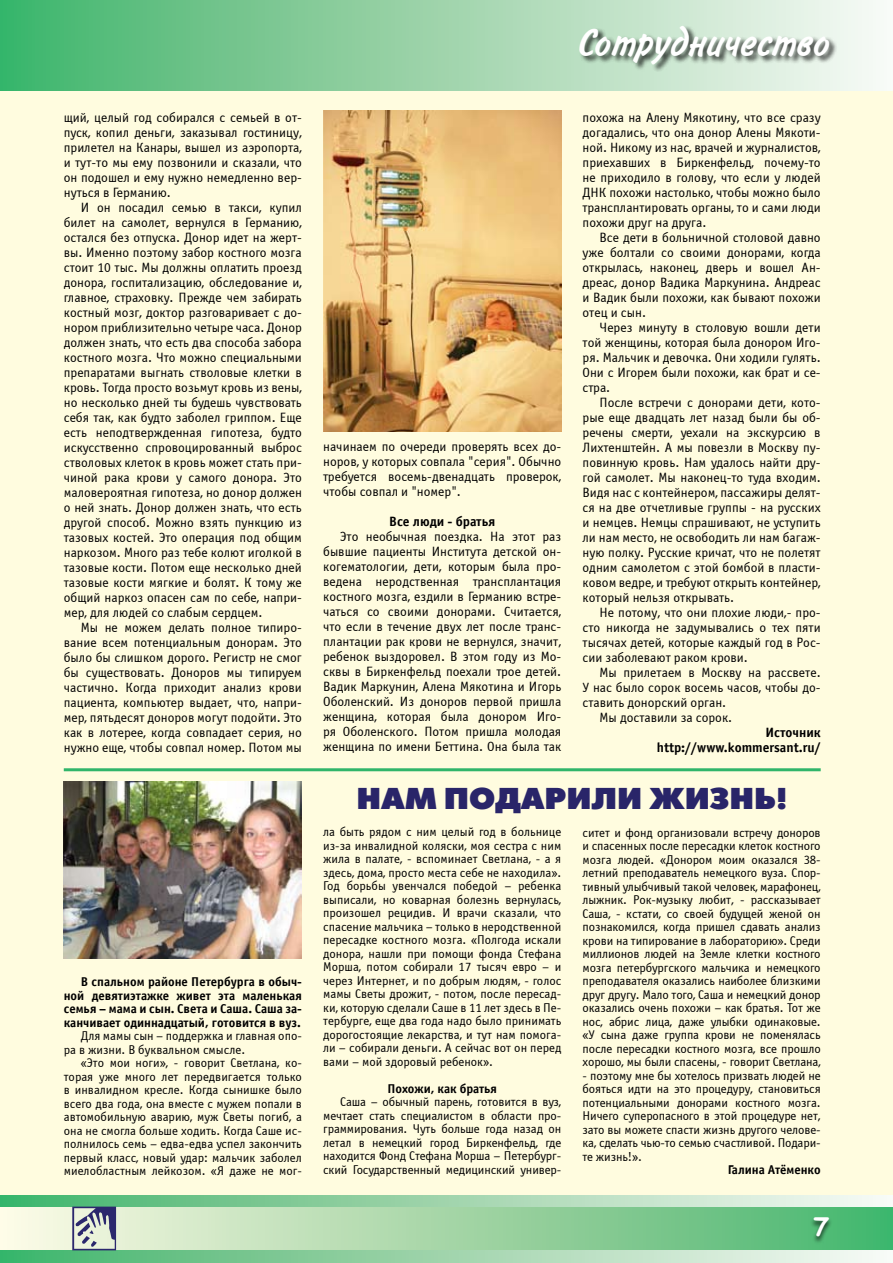
<style>
.page{position:relative;width:893px;height:1263px;background:#fffcdf}
.page>*{position:absolute;margin:0;border:0;box-sizing:border-box;transform-origin:0 0}
.t1{font:39px "Inform C";color:#fff}
.t2{font:30px "Futuris XC";color:#292569}
.t3{font:700 25.5px "Comic Sans MS";color:#fff}
.t4{font:13.5px/15px "Officina Sans C";color:#000;text-align:justify}
.t5{font:700 13.5px/15px "Officina Sans C";color:#000;text-align:right}
.t6{font:12.75px/13.5px "Officina Sans C";letter-spacing:-.01em;color:#000;text-align:justify}
.t7{font:700 12.75px/13.5px "Officina Sans C";color:#000;text-align:justify}
</style>
<div class="page">
<div style="left:0;top:1195px;width:893px;height:68px;background:linear-gradient(to right,#41b369,#fbf9f4)"></div>
<div style="left:0;top:0;width:893px;height:91px;background:linear-gradient(to right,#41b369,#fbf9f4)"></div>
<div style="left:0;top:1207px;width:893px;height:43px;background:linear-gradient(to right,#fff9e5,#46b46b)"></div>
<svg style="left:72px;top:1206px;width:44px;height:44px;background:#9ca2ad"></svg>
<div style="left:809px;top:1217px;width:84px;height:46px;background:#000;opacity:.75"></div>
<div style="left:579px;top:25px;width:314px;height:65px;background:#000;opacity:.75"></div>
<img style="left:324px;top:111px;width:237px;height:320px">
<hr style="left:64px;top:768px;width:757px;height:3px;background:#30b56a">
<img style="left:64px;top:782px;width:238px;height:176px">
<p class="t4" style="left:64px;top:111px;width:240px">щий, целый год собирался с семьей в от&shy;пуск, копил деньги, заказывал гостиницу, прилетел на Канары, вышел из аэропорта, и тут-то мы ему позвонили и сказали, что он подошел и ему нужно немедленно вер&shy;нуться в Германию.</p>
<p class="t4" style="left:64px;top:201px;width:240px;text-indent:17px">И он посадил семью в такси, купил билет на самолет, вернулся в Германию, остался без отпуска. Донор идет на жерт&shy;вы. Именно поэтому забор костного мозга стоит 10 тыс. Мы должны оплатить проезд донора, госпитализацию, обследование и, главное, страховку. Прежде чем забирать костный мозг, доктор разговаривает с до&shy;нором приблизительно четыре часа. Донор должен знать, что есть два способа забора костного мозга. Что можно специальными препаратами выгнать стволовые клетки в кровь. Тогда просто возьмут кровь из вены, но несколько дней ты будешь чувствовать себя так, как будто заболел гриппом. Еще есть неподтвержденная гипотеза, будто искусственно спровоцированный выброс стволовых клеток в кровь может стать при&shy;чиной рака крови у самого донора. Это маловероятная гипотеза, но донор должен о ней знать. Донор должен знать, что есть другой способ. Можно взять пункцию из тазовых костей. Это операция под общим наркозом. Много раз тебе колют иголкой в тазовые кости. Потом еще несколько дней тазовые кости мягкие и болят. К тому же общий наркоз опасен сам по себе, напри&shy;мер, для людей со слабым сердцем.</p>
<p class="t4" style="left:64px;top:621px;width:240px;text-indent:17px">Мы не можем делать полное типиро&shy;вание всем потенциальным донорам. Это было бы слишком дорого. Регистр не смог бы существовать. Доноров мы типируем частично. Когда приходит анализ крови пациента, компьютер выдает, что, напри&shy;мер, пятьдесят доноров могут подойти. Это как в лотерее, когда совпадает серия, но нужно еще, чтобы совпал номер. Потом мы</p>
<p class="t7" style="left:64px;top:975px;width:240px;text-indent:17px">В спальном районе Петербурга в обыч&shy;ной девятиэтажке живет эта маленькая семья – мама и сын. Света и Саша. Саша за&shy;канчивает одиннадцатый, готовится в вуз.</p>
<p class="t6" style="left:64px;top:1029px;width:240px;text-indent:17px">Для мамы сын – поддержка и главная опо&shy;ра в жизни. В буквальном смысле.</p>
<p class="t6" style="left:64px;top:1056px;width:240px;text-indent:17px">«Это мои ноги», - говорит Светлана, ко&shy;торая уже много лет передвигается только в инвалидном кресле. Когда сынишке было всего два года, она вместе с мужем попали в автомобильную аварию, муж Светы погиб, а она не смогла больше ходить. Когда Саше ис&shy;полнилось семь – едва-едва успел закончить первый класс, новый удар: мальчик заболел миелобластным лейкозом. «Я даже не мог-</p>
<h1 class="t1" style="left:577px;top:20px;width:254px">Сотрудничество</h1>
<p class="t4" style="left:323px;top:439px;width:240px">начинаем по очереди проверять всех до&shy;норов, у которых совпала "серия". Обычно требуется восемь-двенадцать проверок, чтобы совпал и "номер".</p>
<p class="t5" style="left:389px;top:514px;width:108px">Все люди - братья</p>
<p class="t4" style="left:323px;top:529px;width:240px;text-indent:17px">Это необычная поездка. На этот раз бывшие пациенты Института детской он&shy;когематологии, дети, которым была про&shy;ведена неродственная трансплантация костного мозга, ездили в Германию встре&shy;чаться со своими донорами. Считается, что если в течение двух лет после транс&shy;плантации рак крови не вернулся, значит, ребенок выздоровел. В этом году из Мо&shy;сквы в Биркенфельд поехали трое детей.<br>Вадик Маркунин, Алена Мякотина и Игорь Оболенский. Из доноров первой пришла женщина, которая была донором Иго&shy;ря Оболенского. Потом пришла молодая женщина по имени Беттина. Она была так</p>
<p class="t4" style="left:583px;top:111px;width:240px">похожа на Алену Мякотину, что все сразу догадались, что она донор Алены Мякоти&shy;ной. Никому из нас, врачей и журналистов, приехавших в Биркенфельд, почему-то не приходило в голову, что если у людей ДНК похожи настолько, чтобы можно было трансплантировать органы, то и сами люди похожи друг на друга.</p>
<p class="t4" style="left:583px;top:231px;width:240px;text-indent:17px">Все дети в больничной столовой давно уже болтали со своими донорами, когда открылась, наконец, дверь и вошел Ан&shy;дреас, донор Вадика Маркунина. Андреас и Вадик были похожи, как бывают похожи отец и сын.</p>
<p class="t4" style="left:583px;top:321px;width:240px;text-indent:17px">Через минуту в столовую вошли дети той женщины, которая была донором Иго&shy;ря. Мальчик и девочка. Они ходили гулять.<br>Они с Игорем были похожи, как брат и се&shy;стра.</p>
<p class="t4" style="left:583px;top:396px;width:240px;text-indent:17px">После встречи с донорами дети, кото&shy;рые еще двадцать лет назад были бы об&shy;речены смерти, уехали на экскурсию в Лихтенштейн. А мы повезли в Москву пу&shy;повинную кровь. Нам удалось найти дру&shy;гой самолет. Мы наконец-то туда входим.<br>Видя нас с контейнером, пассажиры делят&shy;ся на две отчетливые группы - на русских и немцев. Немцы спрашивают, не уступить ли нам место, не освободить ли нам багаж&shy;ную полку. Русские кричат, что не полетят одним самолетом с этой бомбой в пласти&shy;ковом ведре, и требуют открыть контейнер, который нельзя открывать.</p>
<p class="t4" style="left:583px;top:606px;width:240px;text-indent:17px">Не потому, что они плохие люди,- про&shy;сто никогда не задумывались о тех пяти тысячах детей, которые каждый год в Рос&shy;сии заболевают раком крови.</p>
<p class="t4" style="left:600px;top:666px;width:223px">Мы прилетаем в Москву на рассвете.</p>
<p class="t4" style="left:583px;top:681px;width:240px">У нас было сорок восемь часов, чтобы до-</p>
<p class="t4" style="left:583px;top:696px;width:145px">ставить донорский орган.</p>
<p class="t4" style="left:600px;top:711px;width:134px">Мы доставили за сорок.</p>
<p class="t5" style="left:657px;top:726px;width:165px">Источник http://www.kommersant.ru/</p>
<h2 class="t2" style="left:356px;top:782px;width:432px">Нам подарили жизнь!</h2>
<p class="t6" style="left:323px;top:825px;width:240px">ла быть рядом с ним целый год в больнице из-за инвалидной коляски, моя сестра с ним жила в палате, - вспоминает Светлана, - а я здесь, дома, просто места себе не находила».<br>Год борьбы увенчался победой – ребенка выписали, но коварная болезнь вернулась, произошел рецидив. И врачи сказали, что спасение мальчика – только в неродственной пересадке костного мозга. «Полгода искали донора, нашли при помощи фонда Стефана Морша, потом собирали 17 тысяч евро – и через Интернет, и по добрым людям, - голос мамы Светы дрожит, - потом, после пересад&shy;ки, которую сделали Саше в 11 лет здесь в Пе&shy;тербурге, еще два года надо было принимать дорогостоящие лекарства, и тут нам помога&shy;ли – собирали деньги. А сейчас вот он перед вами – мой здоровый ребенок».</p>
<p class="t7" style="left:387px;top:1082px;width:111px">П охожи, как братья</p>
<p class="t6" style="left:323px;top:1095px;width:240px;text-indent:17px">Саша – обычный парень, готовится в вуз, мечтает стать специалистом в области про&shy;граммирования. Чуть больше года назад он летал в немецкий город Биркенфельд, где находится Фонд Стефана Морша – Петербург&shy;ский Государственный медицинский универ-</p>
<p class="t6" style="left:583px;top:826px;width:240px">ситет и фонд организовали встречу доноров и спасенных после пересадки клеток костного мозга людей. «Донором моим оказался 38- летний преподаватель немецкого вуза. Спор&shy;тивный улыбчивый такой человек, марафонец, лыжник. Рок-музыку любит, - рассказывает Саша, - кстати, со своей будущей женой он познакомился, когда пришел сдавать анализ крови на типирование в лабораторию». Среди миллионов людей на Земле клетки костного мозга петербургского мальчика и немецкого преподавателя оказались наиболее близкими друг другу. Мало того, Саша и немецкий донор оказались очень похожи – как братья. Тот же нос, абрис лица, даже улыбки одинаковые. «У сына даже группа крови не поменялась после пересадки костного мозга, все прошло хорошо, мы были спасены, - говорит Светлана,</p>
<p class="t6" style="left:583px;top:1069px;width:240px">- поэтому мне бы хотелось призвать людей не бояться идти на это процедуру, становиться потенциальными донорами костного мозга.<br>Ничего суперопасного в этой процедуре нет, зато вы можете спасти жизнь другого челове&shy;ка, сделать чью-то семью счастливой. Подари&shy;те жизнь!».</p>
<p class="t7" style="left:728px;top:1163px;width:94px">Галина Атёменко</p>
<h3 class="t3" style="left:814px;top:1207px;width:17px">7</h3>
</div>
